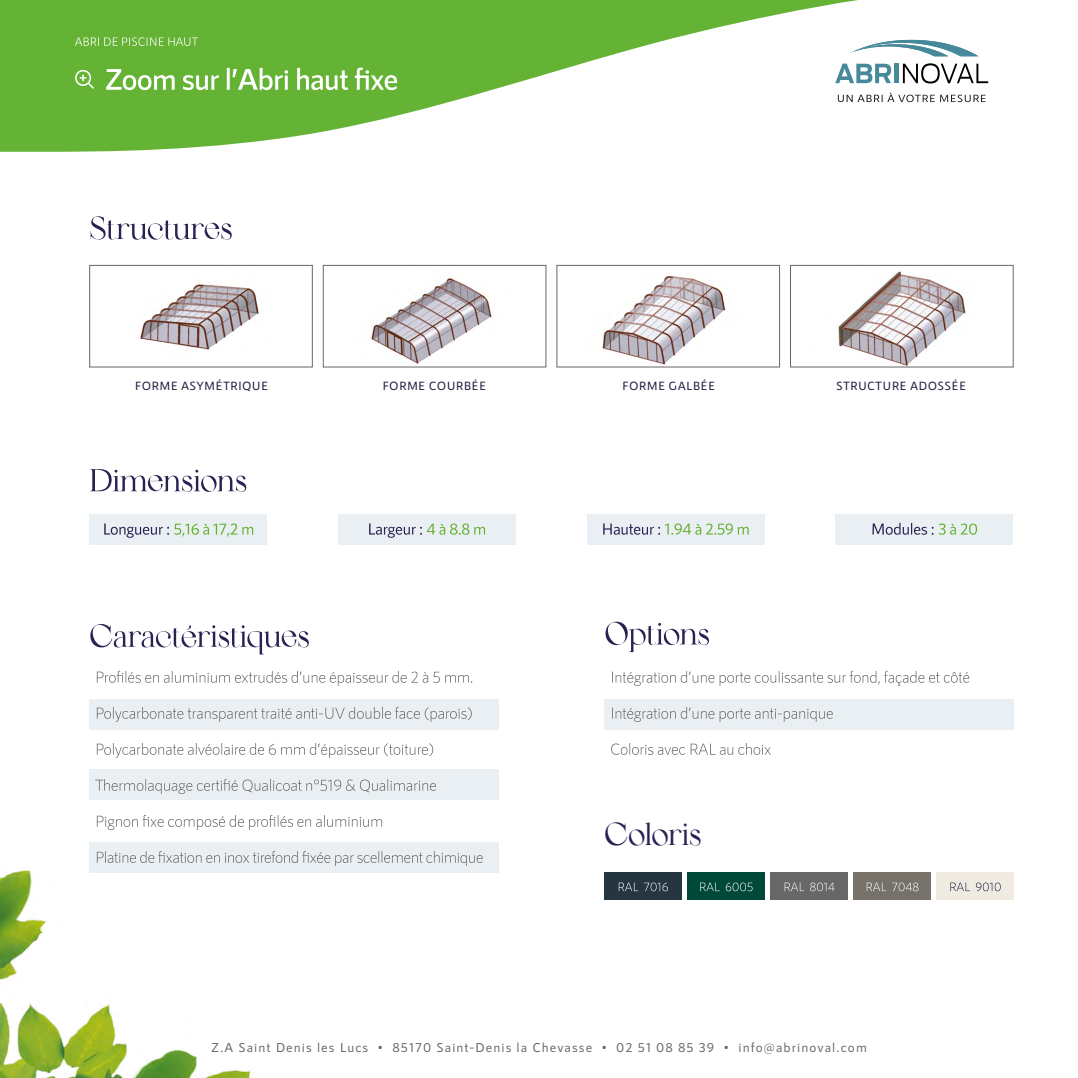
<style>
.page{position:relative;width:1078px;height:1078px;background:#fff}
.page>*{position:absolute;margin:0;border:0;box-sizing:border-box;transform-origin:0 0}
.t1{font:32px "Arroem";letter-spacing:-.035em;color:#282253}
.t2{font:500 13px "RNS Sanz";letter-spacing:.085em;color:#666766}
.t3{font:500 12px "RNS Sanz";letter-spacing:.025em;color:#1a1a3e}
</style>
<div class="page">
<svg style="left:0;top:0;width:989px;height:152px;fill:#64b334"></svg>
<div style="left:604px;top:698px;width:409px;height:31px;background:#eaeff4"></div>
<div style="left:89px;top:698px;width:409px;height:31px;background:#eaeff4"></div>
<div style="left:89px;top:769px;width:409px;height:30px;background:#eaeff4"></div>
<div style="left:89px;top:842px;width:409px;height:30px;background:#eaeff4"></div>
<img style="left:0;top:862px;width:259px;height:215px">
<svg style="left:90px;top:624px;width:219px;height:30px"></svg>
<svg style="left:605px;top:621px;width:104px;height:31px"></svg>
<svg style="left:97px;top:851px;width:385px;height:14px"></svg>
<svg style="left:97px;top:815px;width:285px;height:14px"></svg>
<svg style="left:95px;top:779px;width:341px;height:14px"></svg>
<svg style="left:97px;top:743px;width:336px;height:14px"></svg>
<svg style="left:97px;top:706px;width:374px;height:15px"></svg>
<svg style="left:97px;top:670px;width:375px;height:15px"></svg>
<svg style="left:611px;top:743px;width:159px;height:11px"></svg>
<svg style="left:612px;top:707px;width:220px;height:14px"></svg>
<svg style="left:612px;top:670px;width:357px;height:15px"></svg>
<div style="left:770px;top:872px;width:77px;height:27px;background:#676768"></div>
<svg style="left:784px;top:882px;width:50px;height:9px"></svg>
<div style="left:604px;top:872px;width:77px;height:27px;background:#253640"></div>
<svg style="left:618px;top:882px;width:49px;height:9px"></svg>
<div style="left:687px;top:872px;width:77px;height:27px;background:#004939"></div>
<svg style="left:700px;top:882px;width:52px;height:9px"></svg>
<div style="left:853px;top:872px;width:77px;height:27px;background:#767269"></div>
<svg style="left:866px;top:882px;width:52px;height:9px"></svg>
<div style="left:936px;top:872px;width:77px;height:27px;background:#f0ebe1"></div>
<svg style="left:950px;top:882px;width:50px;height:9px"></svg>
<svg style="left:75px;top:37px;width:123px;height:9px"></svg>
<svg style="left:106px;top:67px;width:291px;height:23px"></svg>
<svg style="left:75px;top:70px;width:19px;height:19px"></svg>
<svg style="left:848px;top:40px;width:130px;height:16px"></svg>
<svg style="left:835px;top:64px;width:56px;height:19px"></svg>
<hr style="left:894px;top:64px;width:4px;height:19px;background:#46899b">
<svg style="left:902px;top:63px;width:85px;height:20px"></svg>
<svg style="left:837px;top:93px;width:148px;height:9px"></svg>
<svg style="left:90px;top:469px;width:157px;height:23px"></svg>
<svg style="left:91px;top:216px;width:141px;height:24px"></svg>
<div style="left:89px;top:514px;width:178px;height:30px;background:#eaeff4"></div>
<img style="left:140px;top:283px;width:119px;height:68px">
<div style="left:89px;top:265px;width:223px;height:102px;border:1px solid #676768"></div>
<img style="left:371px;top:278px;width:121px;height:86px">
<div style="left:323px;top:265px;width:223px;height:102px;border:1px solid #676768"></div>
<img style="left:602px;top:276px;width:124px;height:89px">
<div style="left:556px;top:265px;width:223px;height:102px;border:1px solid #676768"></div>
<img style="left:838px;top:271px;width:128px;height:94px">
<div style="left:790px;top:265px;width:223px;height:102px;border:1px solid #676768"></div>
<svg style="left:104px;top:523px;width:149px;height:14px"></svg>
<div style="left:338px;top:514px;width:177px;height:30px;background:#eaeff4"></div>
<svg style="left:369px;top:523px;width:116px;height:14px"></svg>
<div style="left:586px;top:514px;width:178px;height:30px;background:#eaeff4"></div>
<svg style="left:603px;top:523px;width:145px;height:11px"></svg>
<div style="left:835px;top:514px;width:178px;height:30px;background:#eaeff4"></div>
<svg style="left:872px;top:522px;width:104px;height:12px"></svg>
<p class="t3" style="left:135px;top:379px;width:135px">FORME ASYMÉTRIQUE</p>
<p class="t3" style="left:382px;top:379px;width:105px">FORME COURBÉE</p>
<p class="t3" style="left:622px;top:379px;width:95px">FORME GALBÉE</p>
<p class="t3" style="left:836px;top:379px;width:131px">STRUCTURE ADOSSÉE</p>
<h1 class="t1" style="left:604px;top:815px;width:99px">Coloris</h1>
<p class="t2" style="left:211px;top:1039px;width:657px">Z.A Saint Denis les Lucs • 85170 Saint-Denis la Chevasse • 02 51 08 85 39 • info@abrinoval.com</p>
</div>
